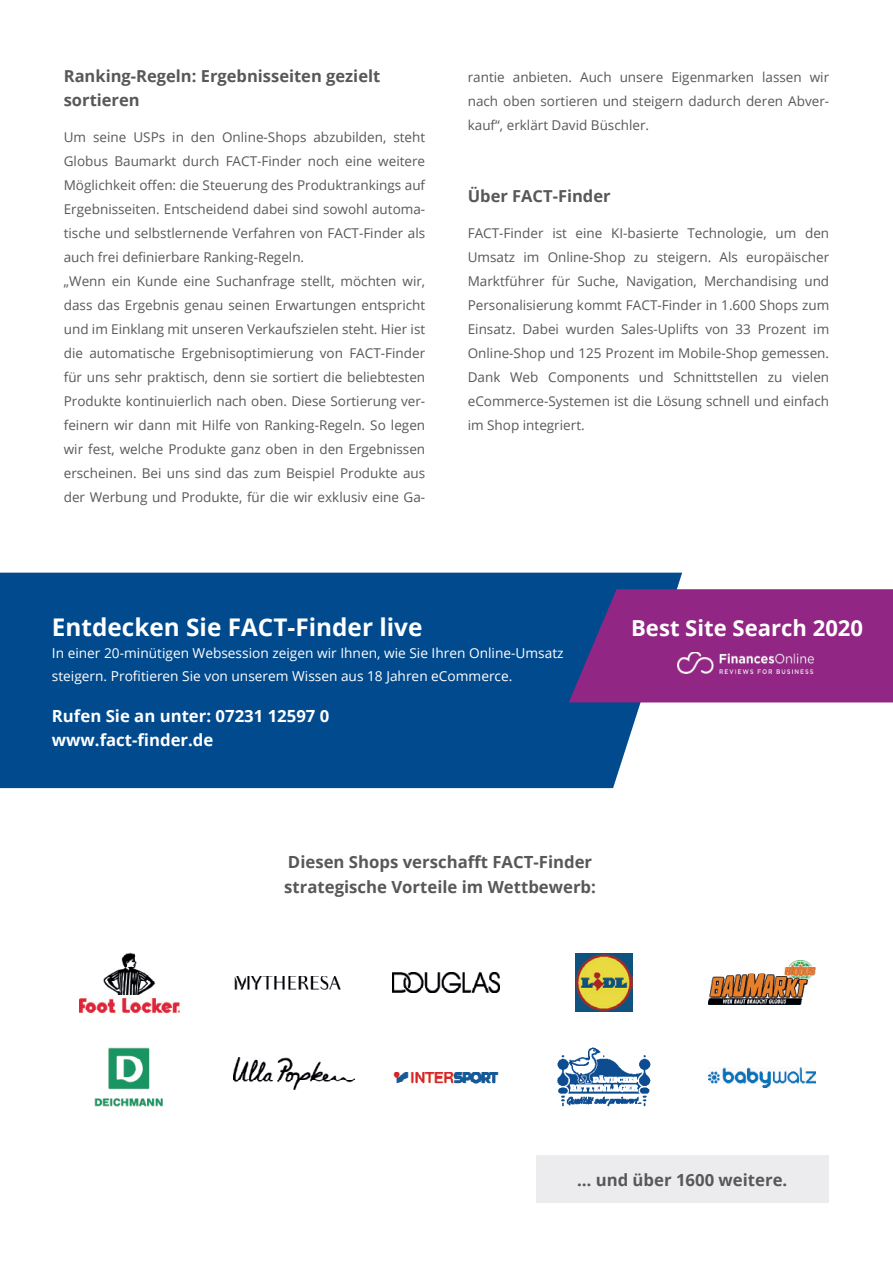
<style>
.page{position:relative;width:893px;height:1263px;background:#fff}
.page>*{position:absolute;margin:0;border:0;box-sizing:border-box;transform-origin:0 0}
.t1{font:700 24.3px "Open Sans";color:#fff}
.t2{font:700 22.05px "Open Sans";color:#fff}
.t3{font:700 16.8px/24.3px "Open Sans";color:#57585a}
.t4{font:700 16.8px/24.3px "Open Sans";color:#fff}
.t5{font:700 16.5px/24px "Open Sans";color:#57585a}
.t6{font:13.65px/22.8px "Open Sans";color:#fff}
.t7{font:13.5px/24px "Open Sans";color:#57585a;text-align:justify}
</style>
<div class="page">
<div style="left:536px;top:1155px;width:292px;height:48px;background:#ececee"></div>
<img style="left:234px;top:976px;width:107px;height:13px">
<img style="left:94px;top:1047px;width:69px;height:60px">
<img style="left:80px;top:952px;width:99px;height:61px">
<img style="left:393px;top:1072px;width:106px;height:12px">
<img style="left:575px;top:954px;width:58px;height:58px">
<img style="left:708px;top:1068px;width:108px;height:19px">
<img style="left:557px;top:1047px;width:94px;height:60px">
<img style="left:392px;top:973px;width:107px;height:20px">
<img style="left:234px;top:1058px;width:120px;height:32px">
<div style="left:0;top:573px;width:682px;height:215px;background:#004a8d"></div>
<img style="left:709px;top:961px;width:106px;height:43px">
<svg style="left:569px;top:589px;width:324px;height:113px;background:#852985"></svg>
<img style="left:678px;top:652px;width:136px;height:21px">
<p class="t5" style="left:64px;top:64px;width:318px">Ranking-Regeln: Ergebnisseiten gezielt sortieren</p>
<p class="t7" style="left:64px;top:125px;width:363px;text-align:left">Um seine USPs in den Online-Shops abzubilden, steht Globus Baumarkt durch FACT-Finder noch eine weitere Möglichkeit offen: die Steuerung des Produktrankings auf Ergebnisseiten. Entscheidend dabei sind sowohl automa&shy;tische und selbstlernende Verfahren von FACT-Finder als auch frei definierbare Ranking-Regeln.<br>„Wenn ein Kunde eine Suchanfrage stellt, möchten wir, dass das Ergebnis genau seinen Erwartungen entspricht und im Einklang mit unseren Verkaufszielen steht. Hier ist die automatische Ergebnisoptimierung von FACT-Finder für uns sehr praktisch, denn sie sortiert die beliebtesten Produkte kontinuierlich nach oben. Diese Sortierung ver&shy;feinern wir dann mit Hilfe von Ranking-Regeln. So legen wir fest, welche Produkte ganz oben in den Ergebnissen erscheinen. Bei uns sind das zum Beispiel Produkte aus der Werbung und Produkte, für die wir exklusiv eine Ga-</p>
<p class="t7" style="left:468px;top:65px;width:363px">rantie anbieten. Auch unsere Eigenmarken lassen wir nach oben sortieren und steigern dadurch deren Abver&shy;kauf“, erklärt David Büschler.</p>
<p class="t5" style="left:468px;top:184px;width:144px">Über FACT-Finder</p>
<p class="t7" style="left:468px;top:221px;width:363px">FACT-Finder ist eine KI-basierte Technologie, um den Umsatz im Online-Shop zu steigern. Als europäischer Marktführer für Suche, Navigation, Merchandising und Personalisierung kommt FACT-Finder in 1.600 Shops zum Einsatz. Dabei wurden Sales-Uplifts von 33 Prozent im Online-Shop und 125 Prozent im Mobile-Shop gemessen.<br>Dank Web Components und Schnittstellen zu vielen eCommerce-Systemen ist die Lösung schnell und einfach im Shop integriert.</p>
<h1 class="t1" style="left:52px;top:610px;width:372px">Entdecken Sie FACT-Finder live</h1>
<p class="t6" style="left:52px;top:642px;width:513px">In einer 20-minütigen Websession zeigen wir Ihnen, wie Sie Ihren Online-Umsatz steigern. Profitieren Sie von unserem Wissen aus 18 Jahren eCommerce.</p>
<p class="t4" style="left:52px;top:703px;width:279px">Rufen Sie an unter: 07231 12597 0 www.fact-finder.de</p>
<h2 class="t2" style="left:631px;top:612px;width:234px">Best Site Search 2020</h2>
<p class="t3" style="left:284px;top:849px;width:313px">Diesen Shops verschafft FACT-Finder strategische Vorteile im Wettbewerb:</p>
<p class="t3" style="left:577px;top:1167px;width:212px">… und über 1600 weitere.</p>
</div>
